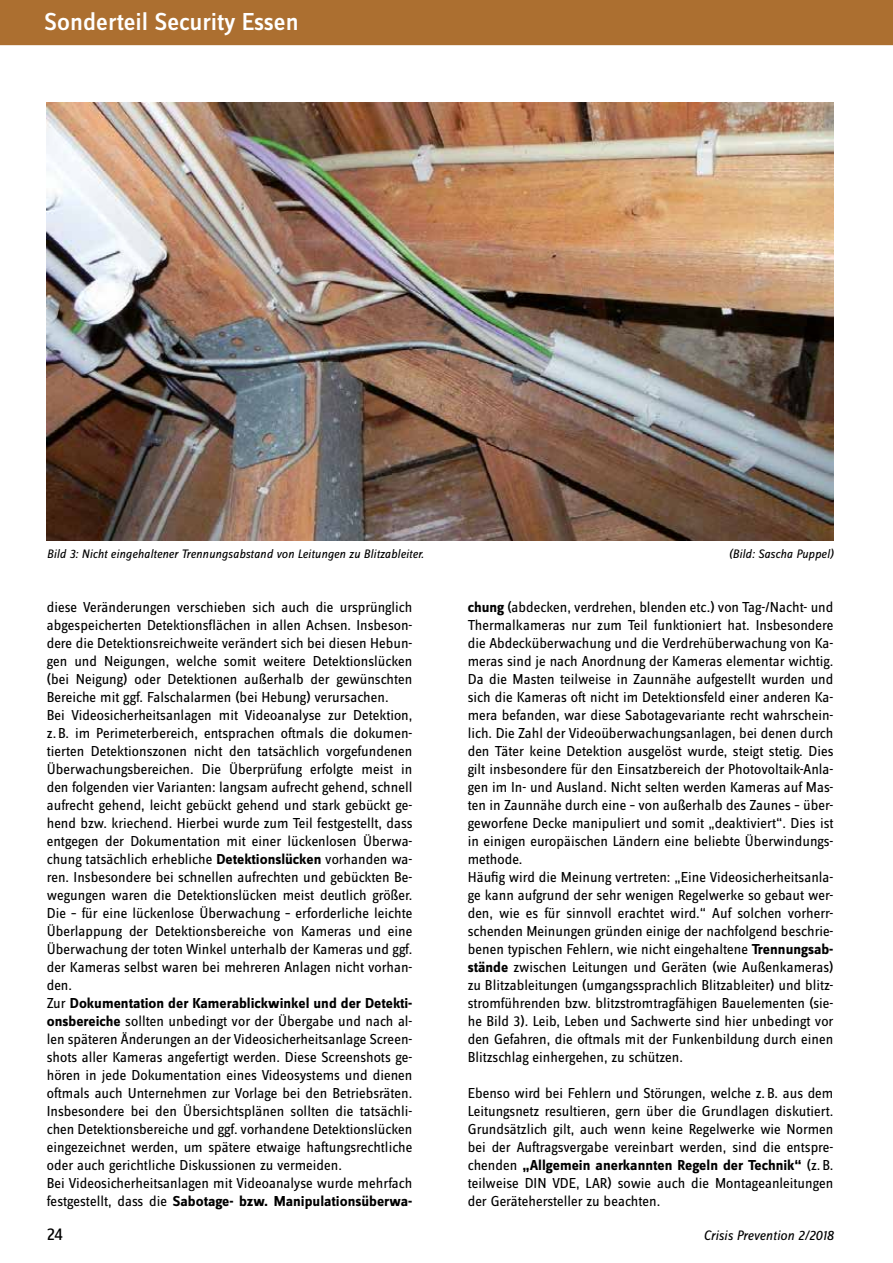
<style>
.page{position:relative;width:893px;height:1263px;background:#fff}
.page>*{position:absolute;margin:0;border:0;box-sizing:border-box;transform-origin:0 0}
.t1{font:500 25.5px "Zine Sans Display OT";color:#fff}
.t2{font:18px "Zine Sans Display OT";color:#000}
.t3{font:15px/18px "Zine Sans Display OT";color:#000}
.t4{font:italic 14.25px "Zine Sans Display OT";letter-spacing:-.005em;color:#000}
.t5{font:italic 12.75px "Zine Sans Display OT";color:#000}
.s1{font-weight:700}
</style>
<div class="page">
<div style="left:0;top:0;width:893px;height:45px;background:#ac6f30"></div>
<img style="left:47px;top:102px;width:787px;height:438px">
<h1 class="t1" style="left:45px;top:7px;width:256px">Sonderteil Security Essen</h1>
<p class="t5" style="left:47px;top:547px;width:379px">Bild 3: Nicht eingehaltener Trennungsabstand von Leitungen zu Blitzableiter.</p>
<p class="t5" style="left:729px;top:547px;width:106px">(Bild: Sascha Puppel)</p>
<p class="t3" style="left:47px;top:598px;width:367px">diese Veränderungen verschieben sich auch die ursprünglich abgespeicherten Detektionsflächen in allen Achsen. Insbeson&shy;dere die Detektionsreichweite verändert sich bei diesen Hebun&shy;gen und Neigungen, welche somit weitere Detektionslücken (bei Neigung) oder Detektionen außerhalb der gewünschten Bereiche mit ggf. Falschalarmen (bei Hebung) verursachen.<br>Bei Videosicherheitsanlagen mit Videoanalyse zur Detektion, z.B. im Perimeterbereich, entsprachen oftmals die dokumen&shy;tierten Detektionszonen nicht den tatsächlich vorgefundenen Überwachungsbereichen. Die Überprüfung erfolgte meist in den folgenden vier Varianten: langsam aufrecht gehend, schnell aufrecht gehend, leicht gebückt gehend und stark gebückt ge&shy;hend bzw. kriechend. Hierbei wurde zum Teil festgestellt, dass entgegen der Dokumentation mit einer lückenlosen Überwa&shy;chung tatsächlich erhebliche <span class="s1">Detektionslücken</span> vorhanden wa&shy;ren. Insbesondere bei schnellen aufrechten und gebückten Be&shy;wegungen waren die Detektionslücken meist deutlich größer.<br>Die – für eine lückenlose Überwachung – erforderliche leichte Überlappung der Detektionsbereiche von Kameras und eine Überwachung der toten Winkel unterhalb der Kameras und ggf. der Kameras selbst waren bei mehreren Anlagen nicht vorhan&shy;den.<br>Zur <span class="s1">Dokumentation der Kamerablickwinkel und der Detekti&shy;onsbereiche</span> sollten unbedingt vor der Übergabe und nach al&shy;len späteren Änderungen an der Videosicherheitsanlage Screen&shy;shots aller Kameras angefertigt werden. Diese Screenshots ge&shy;hören in jede Dokumentation eines Videosystems und dienen oftmals auch Unternehmen zur Vorlage bei den Betriebsräten.<br>Insbesondere bei den Übersichtsplänen sollten die tatsächli&shy;chen Detektionsbereiche und ggf. vorhandene Detektionslücken eingezeichnet werden, um spätere etwaige haftungsrechtliche oder auch gerichtliche Diskussionen zu vermeiden.<br>Bei Videosicherheitsanlagen mit Videoanalyse wurde mehrfach festgestellt, dass die <span class="s1">Sabotage- bzw. Manipulationsüberwa-</span></p>
<p class="t3" style="left:468px;top:598px;width:367px"><span class="s1">chung</span> (abdecken, verdrehen, blenden etc.) von Tag-/Nacht- und Thermalkameras nur zum Teil funktioniert hat. Insbesondere die Abdecküberwachung und die Verdrehüberwachung von Ka&shy;meras sind je nach Anordnung der Kameras elementar wichtig.<br>Da die Masten teilweise in Zaunnähe aufgestellt wurden und sich die Kameras oft nicht im Detektionsfeld einer anderen Ka&shy;mera befanden, war diese Sabotagevariante recht wahrschein&shy;lich. Die Zahl der Videoüberwachungsanlagen, bei denen durch den Täter keine Detektion ausgelöst wurde, steigt stetig. Dies gilt insbesondere für den Einsatzbereich der Photovoltaik-Anla&shy;gen im In- und Ausland. Nicht selten werden Kameras auf Mas&shy;ten in Zaunnähe durch eine – von außerhalb des Zaunes – über&shy;geworfene Decke manipuliert und somit „deaktiviert“. Dies ist in einigen europäischen Ländern eine beliebte Überwindungs&shy;methode.<br>Häufig wird die Meinung vertreten: „Eine Videosicherheitsanla&shy;ge kann aufgrund der sehr wenigen Regelwerke so gebaut wer&shy;den, wie es für sinnvoll erachtet wird.“ Auf solchen vorherr&shy;schenden Meinungen gründen einige der nachfolgend beschrie&shy;benen typischen Fehlern, wie nicht eingehaltene <span class="s1">Trennungsab&shy;stände</span> zwischen Leitungen und Geräten (wie Außenkameras) zu Blitzableitungen (umgangssprachlich Blitzableiter) und blitz&shy;stromführenden bzw. blitzstromtragfähigen Bauelementen (sie&shy;he Bild 3). Leib, Leben und Sachwerte sind hier unbedingt vor den Gefahren, die oftmals mit der Funkenbildung durch einen Blitzschlag einhergehen, zu schützen.</p>
<p class="t3" style="left:468px;top:1084px;width:367px;text-align:justify">Ebenso wird bei Fehlern und Störungen, welche z.B. aus dem Leitungsnetz resultieren, gern über die Grundlagen diskutiert.<br>Grundsätzlich gilt, auch wenn keine Regelwerke wie Normen bei der Auftragsvergabe vereinbart werden, sind die entspre&shy;chenden <span class="s1">„Allgemein anerkannten Regeln der Technik“</span> (z.B. teilweise DIN VDE, LAR) sowie auch die Montageanleitungen der Gerätehersteller zu beachten.</p>
<p class="t2" style="left:47px;top:1224px;width:18px">24</p>
<p class="t4" style="left:704px;top:1227px;width:132px">Crisis Prevention 2/2018</p>
</div>
